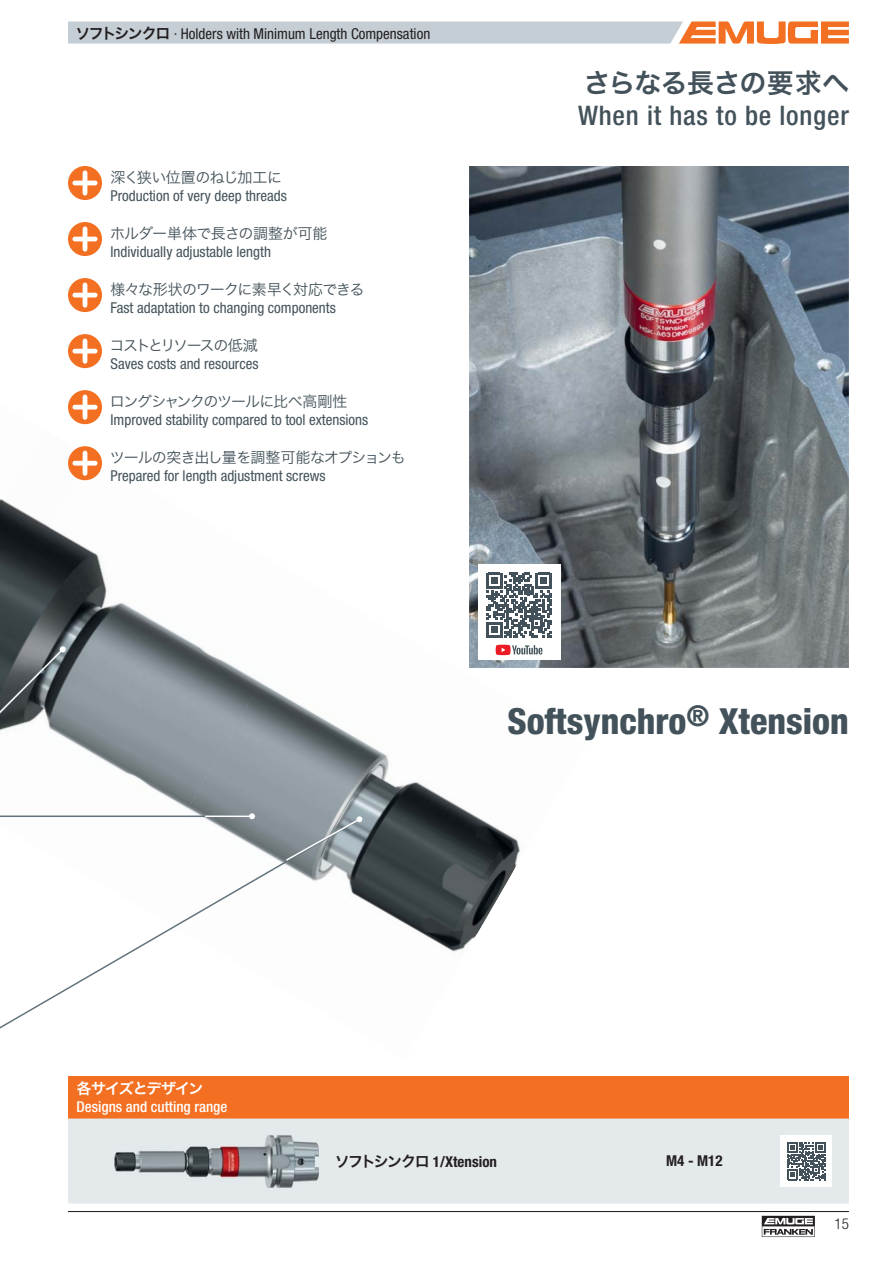
<style>
.page{position:relative;width:893px;height:1263px;background:#fff}
.page>*{position:absolute;margin:0;border:0;box-sizing:border-box;transform-origin:0 0}
.t1{font:800 condensed 36px "Helvetica Neue LT Pro";color:#43525a}
.t2{font:500 condensed 27px "Helvetica Neue LT Pro";letter-spacing:.03em;color:#43525a}
.t3{font:27px "Hira Kaku Pro W6 90 msp RKSJ H";letter-spacing:-.015em;color:#43525a}
.t4{font:condensed 15px "Helvetica Neue LT Pro";color:#43525a}
.t5{font:15px "Hira Kaku Pro W3 90 msp RKSJ H";letter-spacing:-.055em;color:#43525a}
.t6{font:condensed 15px "Helvetica Neue LT Pro";color:#231f20}
.t7{font:700 condensed 15px "Helvetica Neue LT Pro";color:#231f20}
.t8{font:500 condensed 15px "Helvetica Neue LT Pro";color:#fff}
.t9{font:15px "Hira Kaku Pro W3 90 msp RKSJ H";letter-spacing:-.075em;color:#43525a}
.t10{font:15px "Hira Kaku Pro W3 90 msp RKSJ H";letter-spacing:-.03em;color:#43525a}
.t11{font:15px "Hira Kaku Pro W3 90 msp RKSJ H";letter-spacing:-.12em;color:#43525a}
.t12{font:15px "Hira Kaku Pro W6 90 msp RKSJ H";letter-spacing:-.075em;color:#fff}
.t13{font:300 condensed 15px "Helvetica Neue LT Pro";color:#231f20}
.s1{font-family:"Hira Kaku Pro W6 90 msp RKSJ H";font-stretch:normal}
.s2{font-family:"Hira Kaku Pro W6 90 msp RKSJ H";font-weight:400;font-stretch:normal}
</style>
<div class="page">
<svg style="left:68px;top:21px;width:781px;height:23px;background:#d1c6c0"></svg>
<svg style="left:762px;top:1216px;width:53px;height:21px"></svg>
<hr style="left:68px;top:1211px;width:781px;height:1px;background:#231f20">
<img style="left:317px;top:788px;width:204px;height:164px">
<img style="left:0;top:610px;width:317px;height:207px">
<img style="left:0;top:455px;width:136px;height:263px">
<img style="left:0;top:446px;width:91px;height:167px">
<img style="left:0;top:446px;width:45px;height:62px">
<img style="left:290px;top:610px;width:137px;height:178px">
<div style="left:68px;top:1076px;width:781px;height:43px;background:#f36f21"></div>
<div style="left:68px;top:1119px;width:781px;height:85px;background:#e4e9ec"></div>
<img style="left:115px;top:1135px;width:204px;height:53px">
<div style="left:781px;top:1136px;width:51px;height:51px;background:#fff"></div>
<svg style="left:787px;top:1142px;width:39px;height:38px"></svg>
<img style="left:469px;top:166px;width:380px;height:502px">
<svg style="left:68px;top:166px;width:34px;height:34px"></svg>
<hr style="left:83px;top:173px;width:4px;height:20px;background:#fff">
<hr style="left:75px;top:181px;width:20px;height:4px;background:#fff">
<svg style="left:68px;top:222px;width:34px;height:34px"></svg>
<hr style="left:83px;top:229px;width:4px;height:20px;background:#fff">
<hr style="left:75px;top:237px;width:20px;height:4px;background:#fff">
<svg style="left:68px;top:278px;width:34px;height:34px"></svg>
<hr style="left:83px;top:285px;width:4px;height:20px;background:#fff">
<hr style="left:75px;top:293px;width:20px;height:4px;background:#fff">
<svg style="left:68px;top:334px;width:34px;height:34px"></svg>
<hr style="left:83px;top:341px;width:4px;height:20px;background:#fff">
<div style="left:75px;top:349px;width:20px;height:5px;background:#fff"></div>
<svg style="left:68px;top:390px;width:34px;height:34px"></svg>
<hr style="left:83px;top:397px;width:4px;height:20px;background:#fff">
<div style="left:75px;top:405px;width:20px;height:5px;background:#fff"></div>
<svg style="left:68px;top:446px;width:34px;height:34px"></svg>
<hr style="left:83px;top:453px;width:4px;height:20px;background:#fff">
<div style="left:75px;top:461px;width:20px;height:5px;background:#fff"></div>
<svg style="left:0;top:817px;width:361px;height:212px"></svg>
<hr style="left:0;top:816px;width:252px;height:1px;background:#63737c">
<hr style="left:205px;top:816px;width:47px;height:1px;background:#fff">
<svg style="left:249px;top:813px;width:6px;height:6px"></svg>
<svg style="left:0;top:646px;width:66px;height:102px"></svg>
<div style="left:478px;top:564px;width:82px;height:95px;background:#fff"></div>
<svg style="left:486px;top:573px;width:65px;height:65px"></svg>
<svg style="left:496px;top:645px;width:46px;height:10px"></svg>
<svg style="left:284px;top:816px;width:78px;height:46px;background:#929ca2"></svg>
<p class="t6" style="left:76px;top:28px;width:356px"><span class="s1">ソフトシンクロ</span> · Holders with Minimum Length Compensation</p>
<p class="t5" style="left:111px;top:172px;width:173px">深く狭い位置のねじ加工に</p>
<p class="t4" style="left:111px;top:190px;width:178px">Production of very deep threads</p>
<p class="t10" style="left:110px;top:228px;width:219px">ホルダー単体で長さの調整が可能</p>
<p class="t4" style="left:111px;top:246px;width:162px">Individually adjustable length</p>
<p class="t5" style="left:111px;top:284px;width:255px">様々な形状のワークに素早く対応できる</p>
<p class="t4" style="left:111px;top:302px;width:227px">Fast adaptation to changing components</p>
<p class="t11" style="left:110px;top:340px;width:150px">コストとリソースの低減</p>
<p class="t4" style="left:111px;top:358px;width:150px">Saves costs and resources</p>
<p class="t9" style="left:110px;top:396px;width:239px">ロングシャンクのツールに比べ高剛性</p>
<p class="t4" style="left:111px;top:414px;width:259px">Improved stability compared to tool extensions</p>
<p class="t5" style="left:110px;top:452px;width:298px">ツールの突き出し量を調整可能なオプションも</p>
<p class="t4" style="left:111px;top:470px;width:217px">Prepared for length adjustment screws</p>
<h2 class="t3" style="left:584px;top:73px;width:267px">さらなる長さの要求へ</h2>
<h2 class="t2" style="left:578px;top:106px;width:272px">When it has to be longer</h2>
<h1 class="t1" style="left:508px;top:700px;width:343px">Softsynchro<sup>®</sup> Xtension</h1>
<p class="t12" style="left:77px;top:1083px;width:128px">各サイズとデザイン</p>
<p class="t8" style="left:77px;top:1101px;width:152px">Designs and cutting range</p>
<p class="t7" style="left:335px;top:1156px;width:164px"><span class="s2">ソフトシンクロ</span> 1/Xtension</p>
<p class="t7" style="left:666px;top:1156px;width:58px">M4 - M12</p>
<p class="t13" style="left:834px;top:1218px;width:16px">15</p>
</div>
